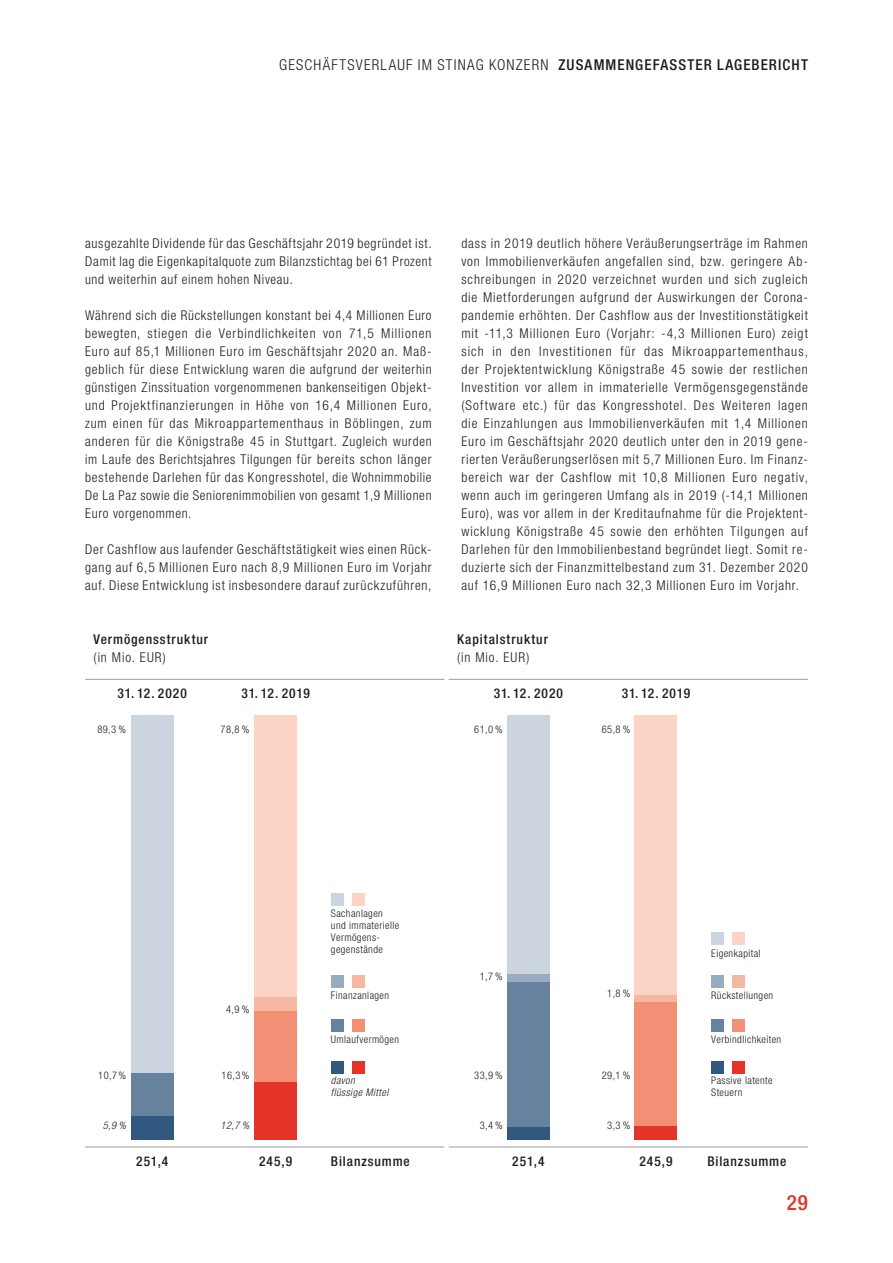
<style>
.page{position:relative;width:893px;height:1263px;background:#fff}
.page>*{position:absolute;margin:0;border:0;box-sizing:border-box;transform-origin:0 0}
.t1{font:500 condensed 21px "Helvetica Neue LT Std";color:#e63329}
.t2{font:300 condensed 15px "Helvetica Neue LT Std";letter-spacing:.08em;color:#1d1d1b}
.t3{font:300 condensed 13.5px/18px "Helvetica Neue LT Std";letter-spacing:.055em;color:#1d1d1b;text-align:justify}
.t4{font:500 condensed 13.5px "Helvetica Neue LT Std";letter-spacing:.07em;color:#1d1d1b}
.t5{font:300 condensed 10.5px/12px "Helvetica Neue LT Std";letter-spacing:.04em;color:#1d1d1b}
.t6{font:italic 300 condensed 10.5px/12px "Helvetica Neue LT Std";letter-spacing:.04em;color:#1d1d1b}
.s1{font-weight:500}
</style>
<div class="page">
<div style="left:254px;top:715px;width:43px;height:282px;background:#fbd4c5"></div>
<div style="left:254px;top:1081px;width:43px;height:59px;background:#e63329"></div>
<div style="left:254px;top:997px;width:43px;height:14px;background:#f7b8a2"></div>
<div style="left:254px;top:1011px;width:43px;height:70px;background:#f29075"></div>
<div style="left:131px;top:715px;width:43px;height:359px;background:#ccd5df"></div>
<div style="left:131px;top:1116px;width:43px;height:24px;background:#33587f"></div>
<div style="left:131px;top:1073px;width:43px;height:43px;background:#66829f"></div>
<div style="left:507px;top:715px;width:43px;height:260px;background:#ccd5df"></div>
<div style="left:507px;top:1125px;width:43px;height:15px;background:#33587f"></div>
<div style="left:507px;top:975px;width:43px;height:7px;background:#99acbf"></div>
<div style="left:507px;top:982px;width:43px;height:144px;background:#66829f"></div>
<div style="left:635px;top:715px;width:42px;height:280px;background:#fbd4c5"></div>
<div style="left:635px;top:1126px;width:42px;height:14px;background:#e63329"></div>
<div style="left:635px;top:995px;width:42px;height:8px;background:#f7b8a2"></div>
<div style="left:635px;top:1002px;width:42px;height:124px;background:#f29075"></div>
<div style="left:331px;top:893px;width:13px;height:12px;background:#ccd5df"></div>
<div style="left:711px;top:932px;width:13px;height:13px;background:#ccd5df"></div>
<div style="left:331px;top:975px;width:13px;height:13px;background:#99acbf"></div>
<div style="left:711px;top:975px;width:13px;height:13px;background:#99acbf"></div>
<div style="left:331px;top:1019px;width:13px;height:13px;background:#66829f"></div>
<div style="left:711px;top:1019px;width:13px;height:13px;background:#66829f"></div>
<div style="left:331px;top:1061px;width:13px;height:13px;background:#33587f"></div>
<div style="left:711px;top:1061px;width:13px;height:13px;background:#33587f"></div>
<div style="left:352px;top:893px;width:13px;height:12px;background:#fbd4c5"></div>
<div style="left:732px;top:932px;width:13px;height:13px;background:#fbd4c5"></div>
<div style="left:352px;top:975px;width:13px;height:13px;background:#f7b8a2"></div>
<div style="left:732px;top:975px;width:13px;height:13px;background:#f7b8a2"></div>
<div style="left:352px;top:1019px;width:13px;height:13px;background:#f29075"></div>
<div style="left:732px;top:1019px;width:13px;height:13px;background:#f29075"></div>
<div style="left:352px;top:1061px;width:13px;height:13px;background:#e63329"></div>
<div style="left:732px;top:1061px;width:13px;height:13px;background:#e63329"></div>
<hr style="left:85px;top:1146px;width:359px;height:1px;background:#9d9d9c">
<hr style="left:449px;top:1146px;width:359px;height:1px;background:#9d9d9c">
<hr style="left:85px;top:679px;width:359px;height:1px;background:#9d9d9c">
<hr style="left:449px;top:679px;width:359px;height:1px;background:#9d9d9c">
<p class="t2" style="left:279px;top:56px;width:530px">GESCHÄFTSVERLAUF IM STINAG KONZERN <span class="s1">ZUSAMMENGEFASSTER LAGEBERICHT</span></p>
<p class="t3" style="left:85px;top:234px;width:348px">ausgezahlte Dividende für das Geschäftsjahr 2019 begründet ist.<br>Damit lag die Eigenkapitalquote zum Bilanzstichtag bei 61 Prozent und weiterhin auf einem hohen Niveau.</p>
<p class="t3" style="left:85px;top:306px;width:348px">Während sich die Rückstellungen konstant bei 4,4 Millionen Euro bewegten, stiegen die Verbindlichkeiten von 71,5 Millionen Euro auf 85,1 Millionen Euro im Geschäftsjahr 2020 an. Maß&shy;geblich für diese Entwicklung waren die aufgrund der weiterhin günstigen Zinssituation vorgenommenen bankenseitigen Objekt&shy;und Projektfinanzierungen in Höhe von 16,4 Millionen Euro, zum einen für das Mikroappartementhaus in Böblingen, zum anderen für die Königstraße 45 in Stuttgart. Zugleich wurden im Laufe des Berichtsjahres Tilgungen für bereits schon länger bestehende Darlehen für das Kongresshotel, die Wohnimmobilie De La Paz sowie die Seniorenimmobilien von gesamt 1,9 Millionen Euro vorgenommen.</p>
<p class="t3" style="left:85px;top:540px;width:348px">Der Cashflow aus laufender Geschäftstätigkeit wies einen Rück&shy;gang auf 6,5 Millionen Euro nach 8,9 Millionen Euro im Vorjahr auf. Diese Entwicklung ist insbesondere darauf zurückzuführen,</p>
<p class="t4" style="left:94px;top:631px;width:116px">Vermögensstruktur</p>
<p class="t3" style="left:94px;top:648px;width:74px">(in Mio. EUR)</p>
<p class="t3" style="left:461px;top:234px;width:348px">dass in 2019 deutlich höhere Veräußerungserträge im Rahmen von Immobilienverkäufen angefallen sind, bzw. geringere Ab&shy;schreibungen in 2020 verzeichnet wurden und sich zugleich die Mietforderungen aufgrund der Auswirkungen der Corona&shy;pandemie erhöhten. Der Cashflow aus der Investitionstätigkeit mit -11,3 Millionen Euro (Vorjahr: -4,3 Millionen Euro) zeigt sich in den Investitionen für das Mikroappartementhaus, der Projektentwicklung Königstraße 45 sowie der restlichen Investition vor allem in immaterielle Vermögensgegenstände (Software etc.) für das Kongresshotel. Des Weiteren lagen die Einzahlungen aus Immobilienverkäufen mit 1,4 Millionen Euro im Geschäftsjahr 2020 deutlich unter den in 2019 gene&shy;rierten Veräußerungserlösen mit 5,7 Millionen Euro. Im Finanz&shy;bereich war der Cashflow mit 10,8 Millionen Euro negativ, wenn auch im geringeren Umfang als in 2019 (-14,1 Millionen Euro), was vor allem in der Kreditaufnahme für die Projektent&shy;wicklung Königstraße 45 sowie den erhöhten Tilgungen auf Darlehen für den Immobilienbestand begründet liegt. Somit re&shy;duzierte sich der Finanzmittelbestand zum 31. Dezember 2020 auf 16,9 Millionen Euro nach 32,3 Millionen Euro im Vorjahr.</p>
<p class="t4" style="left:457px;top:631px;width:92px">Kapitalstruktur</p>
<p class="t3" style="left:457px;top:648px;width:74px">(in Mio. EUR)</p>
<p class="t4" style="left:118px;top:685px;width:71px">31. 12. 2020</p>
<p class="t4" style="left:241px;top:685px;width:70px">31. 12. 2019</p>
<p class="t4" style="left:494px;top:685px;width:71px">31. 12. 2020</p>
<p class="t4" style="left:622px;top:685px;width:70px">31. 12. 2019</p>
<p class="t5" style="left:97px;top:723px;width:30px">89,3 %</p>
<p class="t5" style="left:221px;top:723px;width:30px">78,8 %</p>
<p class="t5" style="left:474px;top:723px;width:30px">61,0 %</p>
<p class="t5" style="left:602px;top:723px;width:30px">65,8 %</p>
<p class="t5" style="left:98px;top:1070px;width:29px">10,7%</p>
<p class="t6" style="left:103px;top:1119px;width:25px">5,9 %</p>
<p class="t5" style="left:226px;top:1004px;width:25px">4,9 %</p>
<p class="t5" style="left:222px;top:1070px;width:29px">16,3%</p>
<p class="t6" style="left:221px;top:1119px;width:30px">12,7 %</p>
<p class="t5" style="left:331px;top:907px;width:70px">Sachanlagen und immaterielle<br>Vermögens&shy;gegenstände</p>
<p class="t5" style="left:480px;top:971px;width:25px">1,7 %</p>
<p class="t5" style="left:711px;top:947px;width:51px">Eigenkapital</p>
<p class="t5" style="left:607px;top:987px;width:25px">1,8 %</p>
<p class="t5" style="left:331px;top:989px;width:60px">Finanzanlagen</p>
<p class="t5" style="left:711px;top:989px;width:63px">Rückstellungen</p>
<p class="t5" style="left:331px;top:1033px;width:70px">Umlaufvermögen</p>
<p class="t5" style="left:711px;top:1033px;width:72px">Verbindlichkeiten</p>
<p class="t6" style="left:331px;top:1075px;width:59px">davon flüssige Mittel</p>
<p class="t5" style="left:711px;top:1075px;width:63px">Passive latente<br>Steuern</p>
<p class="t5" style="left:474px;top:1070px;width:30px">33,9 %</p>
<p class="t5" style="left:602px;top:1070px;width:30px">29,1 %</p>
<p class="t5" style="left:480px;top:1119px;width:25px">3,4 %</p>
<p class="t5" style="left:607px;top:1119px;width:25px">3,3 %</p>
<p class="t4" style="left:136px;top:1153px;width:34px">251,4</p>
<p class="t4" style="left:259px;top:1153px;width:35px">245,9</p>
<p class="t4" style="left:331px;top:1153px;width:80px">Bilanzsumme</p>
<p class="t4" style="left:512px;top:1153px;width:34px">251,4</p>
<p class="t4" style="left:639px;top:1153px;width:35px">245,9</p>
<p class="t4" style="left:707px;top:1153px;width:80px">Bilanzsumme</p>
<h1 class="t1" style="left:787px;top:1190px;width:23px">29</h1>
</div>
